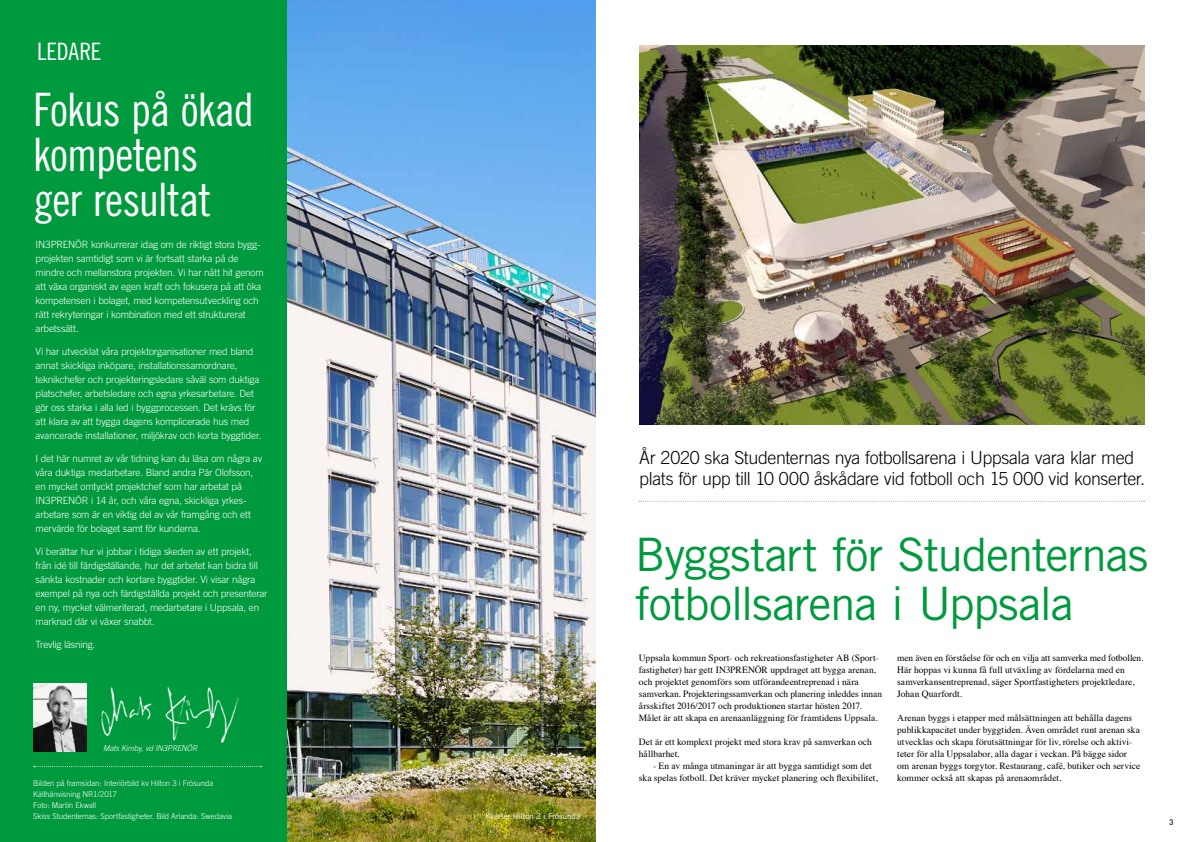
<style>
.page{position:relative;width:1191px;height:842px;background:#fff}
.page>*{position:absolute;margin:0;border:0;box-sizing:border-box;transform-origin:0 0}
.t1{font:46.1px/49.3px "Trade Gothic";letter-spacing:-.03em;color:#009a3e}
.t2{font:46.1px/45px "Trade Gothic Cond Eighteen";letter-spacing:-.025em;color:#fff}
.t3{font:24px "Trade Gothic Cond Eighteen";letter-spacing:-.01em;color:#fff}
.t4{font:300 18px/21.6px "Trade Gothic";letter-spacing:-.02em;color:#000}
.t5{font:300 10px/14px "Trade Gothic";letter-spacing:-.015em;color:#fff}
.t6{font:9.5px/12px "Times";color:#000}
.t7{font:300 8px/11px "Trade Gothic";letter-spacing:-.01em;color:#fff}
.t8{font:8px "Trade Gothic";letter-spacing:-.005em;color:#fff}
.t9{font:italic 300 8px "Trade Gothic";letter-spacing:-.015em;color:#fff}
.t10{font:700 8px "Trade Gothic";color:#424241}
</style>
<div class="page">
<div style="left:0;top:0;width:288px;height:842px;background:#009a3e"></div>
<img style="left:33px;top:683px;width:54px;height:68px">
<svg style="left:34px;top:766px;width:227px;height:1px"></svg>
<img style="left:101px;top:687px;width:138px;height:56px">
<img style="left:639px;top:45px;width:505px;height:379px">
<img style="left:288px;top:0;width:307px;height:842px">
<svg style="left:639px;top:501px;width:505px;height:1px"></svg>
<h2 class="t3" style="left:37px;top:37px;width:66px">LEDARE</h2>
<h1 class="t2" style="left:33px;top:87px;width:222px">Fokus på ökad kompetens ger resultat</h1>
<p class="t5" style="left:36px;top:237px;width:230px">IN3PRENÖR konkurrerar idag om de riktigt stora bygg&shy;projekten samtidigt som vi är fortsatt starka på de mindre och mellanstora projekten. Vi har nått hit genom att växa organiskt av egen kraft och fokusera på att öka kompetensen i bolaget, med kompetensutveckling och rätt rekryteringar i kombination med ett strukturerat arbetssätt.</p>
<p class="t5" style="left:36px;top:344px;width:227px">Vi har utvecklat våra projektorganisationer med bland annat skickliga inköpare, installationssamordnare, teknikchefer och projekteringsledare såväl som duktiga platschefer, arbetsledare och egna yrkesarbetare. Det gör oss starka i alla led i byggprocessen. Det krävs för att klara av att bygga dagens komplicerade hus med avancerade installationer, miljökrav och korta byggtider.</p>
<p class="t5" style="left:36px;top:451px;width:228px">I det här numret av vår tidning kan du läsa om några av våra duktiga medarbetare. Bland andra Pär Olofsson, en mycket omtyckt projektchef som har arbetat på IN3PRENÖR i 14 år, och våra egna, skickliga yrkes&shy;arbetare som är en viktig del av vår framgång och ett mervärde för bolaget samt för kunderna.</p>
<p class="t5" style="left:36px;top:544px;width:233px">Vi berättar hur vi jobbar i tidiga skeden av ett projekt, från idé till färdigställande, hur det arbetet kan bidra till sänkta kostnader och kortare byggtider. Vi visar några exempel på nya och färdigställda projekt och presenterar en ny, mycket välmeriterad, medarbetare i Uppsala, en marknad där vi växer snabbt.</p>
<p class="t5" style="left:36px;top:637px;width:61px">Trevlig läsning.</p>
<p class="t9" style="left:103px;top:743px;width:96px">Mats Kimby, vd IN3PRENÖR</p>
<p class="t7" style="left:33px;top:777px;width:200px">Bilden på framsidan: Interiörbild kv Hilton 3 i Frösunda Källhänvisning NR1/2017<br>Foto: Martin Ekwall<br>Skiss Studenternas: Sportfastigheter. Bild Arlanda: Swedavia</p>
<p class="t8" style="left:485px;top:811px;width:96px">Kvarter Hilton 3 i Frösunda</p>
<h3 class="t4" style="left:639px;top:446px;width:507px">År 2020 ska Studenternas nya fotbollsarena i Uppsala vara klar med plats för upp till 10 000 åskådare vid fotboll och 15 000 vid konserter.</h3>
<h1 class="t1" style="left:635px;top:529px;width:515px">Byggstart för Studenternas fotbollsarena i Uppsala</h1>
<p class="t6" style="left:639px;top:651px;width:245px">Uppsala kommun Sport- och rekreationsfastigheter AB (Sport&shy;fastigheter) har gett IN3PRENÖR uppdraget att bygga arenan, och projektet genomförs som utförandeentreprenad i nära samverkan. Projekteringssamverkan och planering inleddes innan årsskiftet 2016/2017 och produktionen startar hösten 2017.<br>Målet är att skapa en arenaanläggning för framtidens Uppsala.</p>
<p class="t6" style="left:639px;top:735px;width:234px">Det är ett komplext projekt med stora krav på samverkan och hållbarhet.</p>
<p class="t6" style="left:639px;top:759px;width:240px;text-indent:14px">- En av många utmaningar är att bygga samtidigt som det ska spelas fotboll. Det kräver mycket planering och flexibilitet,</p>
<p class="t6" style="left:897px;top:651px;width:248px">men även en förståelse för och en vilja att samverka med fotbollen.<br>Här hoppas vi kunna få full utväxling av fördelarna med en samverkansentreprenad, säger Sportfastigheters projektledare, Johan Quarfordt.</p>
<p class="t6" style="left:897px;top:711px;width:244px">Arenan byggs i etapper med målsättningen att behålla dagens publikkapacitet under byggtiden. Även området runt arenan ska utvecklas och skapa förutsättningar för liv, rörelse och aktivi&shy;teter för alla Uppsalabor, alla dagar i veckan. På bägge sidor om arenan byggs torgytor. Restaurang, café, butiker och service kommer också att skapas på arenaområdet.</p>
<p class="t10" style="left:1169px;top:818px;width:6px">3</p>
</div>
